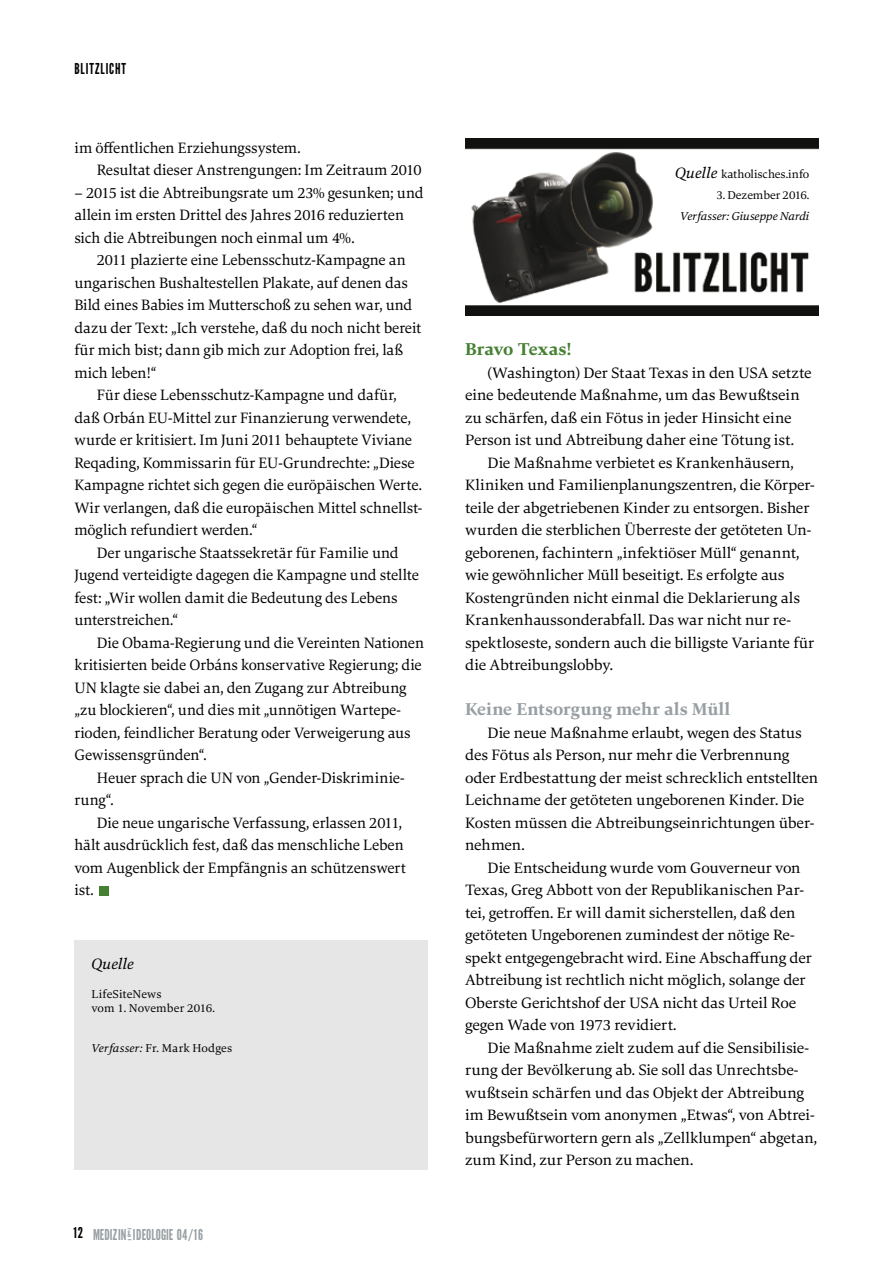
<style>
.page{position:relative;width:893px;height:1263px;background:#fff}
.page>*{position:absolute;margin:0;border:0;box-sizing:border-box;transform-origin:0 0}
.t1{font:86.7px "League Gothic";color:#458033}
.t2{font:700 18px "Carat";color:#989fa3}
.t3{font:700 18px "Carat";letter-spacing:-.01em;color:#458033}
.t4{font:15.75px/22.5px "Carat";letter-spacing:-.01em;color:#000}
.t5{font:15.75px/22.5px "Carat";letter-spacing:-.01em;color:#000;scale:.96 1}
.t6{font:italic 15.75px "Carat";letter-spacing:.005em;color:#000}
.t7{font:15px "League Gothic";letter-spacing:.01em;color:#989fa3;scale:.96 1}
.t8{font:15px "League Gothic";letter-spacing:.07em;color:#000;scale:.96 1}
.t9{font:14.85px "League Gothic";color:#000}
.t10{font:12px/14.4px "Carat";color:#000}
.t11{font:italic 12px "Carat";letter-spacing:-.01em;color:#000}
.s1{font-style:italic}
.s2{font-style:italic;font-size:15.75px}
</style>
<div class="page">
<div style="left:74px;top:940px;width:354px;height:230px;background:#e6e6e7"></div>
<img style="left:465px;top:139px;width:353px;height:176px">
<p class="t8" style="left:74px;top:60px;width:55px">BLITZLICHT</p>
<p class="t5" style="left:97px;top:136px;width:340px;text-indent:-23px">im öffentlichen Erziehungssystem.<br>Resultat dieser Anstrengungen: Im Zeitraum 2010</p>
<p class="t5" style="left:74px;top:181px;width:365px">– 2015 ist die Abtreibungsrate um 23% gesunken; und allein im ersten Drittel des Jahres 2016 reduzierten sich die Abtreibungen noch einmal um 4%.</p>
<p class="t5" style="left:97px;top:249px;width:323px">2011 plazierte eine Lebensschutz-Kampagne an</p>
<p class="t5" style="left:74px;top:271px;width:349px">ungarischen Bushaltestellen Plakate, auf denen das</p>
<p class="t5" style="left:74px;top:294px;width:354px">Bild eines Babies im Mutterschoß zu sehen war, und</p>
<p class="t5" style="left:74px;top:316px;width:363px">dazu der Text: „Ich verstehe, daß du noch nicht bereit</p>
<p class="t5" style="left:74px;top:339px;width:344px">für mich bist; dann gib mich zur Adoption frei, laß</p>
<p class="t5" style="left:74px;top:361px;width:87px">mich leben!“</p>
<p class="t5" style="left:97px;top:384px;width:314px">Für diese Lebensschutz-Kampagne und dafür,</p>
<p class="t5" style="left:74px;top:406px;width:352px">daß Orbán EU-Mittel zur Finanzierung verwendete,</p>
<p class="t5" style="left:74px;top:429px;width:353px">wurde er kritisiert. Im Juni 2011 behauptete Viviane</p>
<p class="t5" style="left:74px;top:451px;width:356px">Reqading, Kommissarin für EU-Grundrechte: „Diese</p>
<p class="t5" style="left:74px;top:474px;width:364px">Kampagne richtet sich gegen die euröpäischen Werte.</p>
<p class="t5" style="left:74px;top:496px;width:364px">Wir verlangen, daß die europäischen Mittel schnellst-</p>
<p class="t5" style="left:74px;top:519px;width:192px">möglich refundiert werden.“</p>
<p class="t5" style="left:97px;top:541px;width:316px">Der ungarische Staatssekretär für Familie und</p>
<p class="t5" style="left:74px;top:564px;width:360px">Jugend verteidigte dagegen die Kampagne und stellte</p>
<p class="t5" style="left:74px;top:586px;width:338px">fest: „Wir wollen damit die Bedeutung des Lebens</p>
<p class="t5" style="left:74px;top:609px;width:110px">unterstreichen.“</p>
<p class="t5" style="left:97px;top:631px;width:342px">Die Obama-Regierung und die Vereinten Nationen</p>
<p class="t5" style="left:74px;top:654px;width:363px">kritisierten beide Orbáns konservative Regierung; die</p>
<p class="t5" style="left:74px;top:676px;width:347px">UN klagte sie dabei an, den Zugang zur Abtreibung</p>
<p class="t5" style="left:74px;top:699px;width:342px">„zu blockieren“, und dies mit „unnötigen Wartepe-</p>
<p class="t5" style="left:74px;top:721px;width:352px">rioden, feindlicher Beratung oder Verweigerung aus</p>
<p class="t5" style="left:74px;top:744px;width:139px">Gewissensgründen“.</p>
<p class="t5" style="left:97px;top:766px;width:322px">Heuer sprach die UN von „Gender-Diskriminie-</p>
<p class="t5" style="left:74px;top:789px;width:42px">rung“.</p>
<p class="t5" style="left:97px;top:811px;width:319px">Die neue ungarische Verfassung, erlassen 2011,</p>
<p class="t5" style="left:74px;top:834px;width:345px">hält ausdrücklich fest, daß das menschliche Leben</p>
<p class="t5" style="left:74px;top:856px;width:347px">vom Augenblick der Empfängnis an schützenswert</p>
<p class="t5" style="left:74px;top:879px;width:22px">ist.</p>
<h1 class="t1" style="left:97px;top:813px;width:15px">.</h1>
<p class="t6" style="left:91px;top:954px;width:44px">Quelle</p>
<p class="t10" style="left:91px;top:987px;width:125px">LifeSiteNews<br>vom 1. November 2016.</p>
<p class="t10" style="left:91px;top:1041px;width:142px"><span class="s1">Verfasser:</span> Fr. Mark Hodges</p>
<p class="t9" style="left:73px;top:1224px;width:11px">12</p>
<p class="t7" style="left:93px;top:1225px;width:116px">MEDIZIN<sup>&amp;</sup>I DEOLOGIE 04/16</p>
<p class="t10" style="left:675px;top:167px;width:136px"><span class="s2">Quelle</span> katholisches.info</p>
<p class="t10" style="left:716px;top:188px;width:95px">3. Dezember 2016.</p>
<p class="t11" style="left:680px;top:208px;width:131px">Verfasser: Giuseppe Nardi</p>
<p class="t3" style="left:465px;top:337px;width:108px">Bravo Texas!</p>
<p class="t4" style="left:465px;top:361px;width:348px;text-indent:23px">(Washington) Der Staat Texas in den USA setzte eine bedeutende Maßnahme, um das Bewußtsein zu schärfen, daß ein Fötus in jeder Hinsicht eine Person ist und Abtreibung daher eine Tötung ist.</p>
<p class="t4" style="left:465px;top:451px;width:351px;text-indent:23px">Die Maßnahme verbietet es Krankenhäusern, Kliniken und Familienplanungszentren, die Körper&shy;teile der abgetriebenen Kinder zu entsorgen. Bisher wurden die sterblichen Überreste der getöteten Un&shy;geborenen, fachintern „infektiöser Müll“ genannt, wie gewöhnlicher Müll beseitigt. Es erfolgte aus Kostengründen nicht einmal die Deklarierung als Krankenhaussonderabfall. Das war nicht nur re&shy;spektloseste, sondern auch die billigste Variante für die Abtreibungslobby.</p>
<p class="t2" style="left:465px;top:697px;width:267px">Keine Entsorgung mehr als Müll</p>
<p class="t4" style="left:465px;top:721px;width:354px;text-indent:23px">Die neue Maßnahme erlaubt, wegen des Status des Fötus als Person, nur mehr die Verbrennung oder Erdbestattung der meist schrecklich entstellten Leichname der getöteten ungeborenen Kinder. Die Kosten müssen die Abtreibungseinrichtungen über&shy;nehmen.</p>
<p class="t4" style="left:465px;top:856px;width:348px;text-indent:23px">Die Entscheidung wurde vom Gouverneur von Texas, Greg Abbott von der Republikanischen Par&shy;tei, getroffen. Er will damit sicherstellen, daß den getöteten Ungeborenen zumindest der nötige Re&shy;spekt entgegengebracht wird. Eine Abschaffung der Abtreibung ist rechtlich nicht möglich, solange der Oberste Gerichtshof der USA nicht das Urteil Roe gegen Wade von 1973 revidiert.</p>
<p class="t4" style="left:465px;top:1036px;width:354px;text-indent:23px">Die Maßnahme zielt zudem auf die Sensibilisie&shy;rung der Bevölkerung ab. Sie soll das Unrechtsbe&shy;wußtsein schärfen und das Objekt der Abtreibung im Bewußtsein vom anonymen „Etwas“, von Abtrei&shy;bungsbefürwortern gern als „Zellklumpen“ abgetan, zum Kind, zur Person zu machen.</p>
</div>
